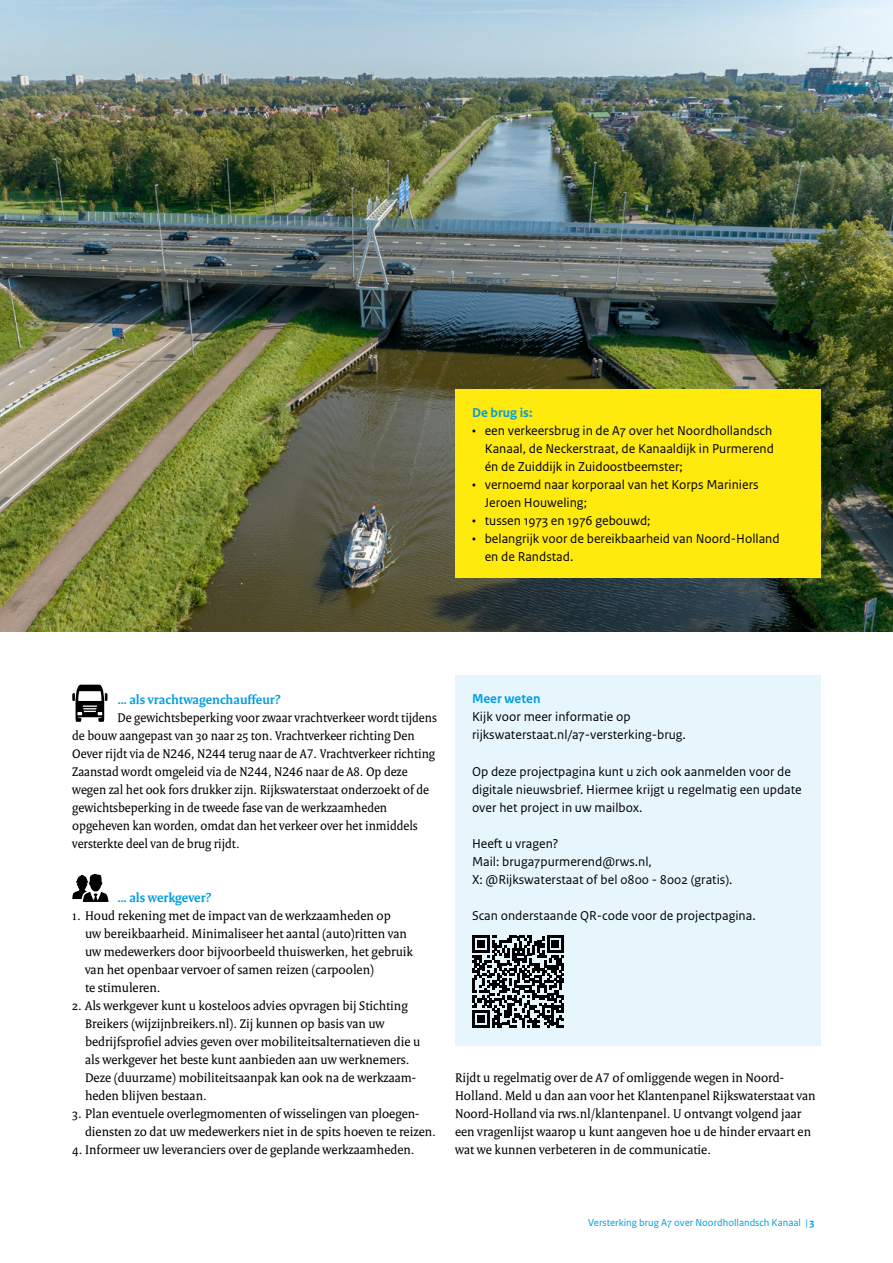
<style>
.page{position:relative;width:893px;height:1263px;background:#fff}
.page>*{position:absolute;margin:0;border:0;box-sizing:border-box;transform-origin:0 0}
._10_RO_Broodtekst{font:13.5px/18px "Rijksoverheid Serif";color:#000}
._11_RO_Opsomming{font:13.5px/18px "Rijksoverheid Serif";color:#000}
._24_RO_Kader_Broodtekst__sans{font:13.5px/18px "Rijksoverheid Sans Text";color:#000}
._26_RO_Kader_Opsomming_Wit_Bullet{font:13.5px/18px "Rijksoverheid Sans Text";color:#000}
._06_RO_Subalineakop{font:700 13.5px "Rijksoverheid Serif";color:#009ede}
._23_RO_Kader_Subkop_blauw{font:700 13.5px "Rijksoverheid Sans Text";color:#009ede}
.t1{font:10.5px "Rijksoverheid Sans Text";color:#009ede}
.s1{font-weight:700}
</style>
<div class="page">
<svg style="left:72px;top:685px;width:35px;height:37px"></svg>
<svg style="left:72px;top:874px;width:37px;height:28px"></svg>
<div style="left:455px;top:675px;width:366px;height:371px;background:#e7f6fd"></div>
<svg style="left:472px;top:935px;width:92px;height:93px"></svg>
<img style="left:0;top:0;width:893px;height:632px">
<div style="left:455px;top:389px;width:366px;height:189px;background:#ffea0e"></div>
<h5 class="_23_RO_Kader_Subkop_blauw" style="left:472px;top:405px;width:62px">De brug is:</h5>
<p class="_26_RO_Kader_Opsomming_Wit_Bullet" style="left:485px;top:422px;width:291px;text-indent:-13px">• een verkeersbrug in de A7 over het Noordhollandsch<br>Kanaal, de Neckerstraat, de Kanaaldijk in Purmerend én de Zuiddijk in Zuidoostbeemster;</p>
<p class="_26_RO_Kader_Opsomming_Wit_Bullet" style="left:485px;top:476px;width:275px;text-indent:-13px">• vernoemd naar korporaal van het Korps Mariniers<br>Jeroen Houweling;</p>
<p class="_26_RO_Kader_Opsomming_Wit_Bullet" style="left:472px;top:512px;width:180px">• tussen 1973 en 1976 gebouwd;</p>
<p class="_26_RO_Kader_Opsomming_Wit_Bullet" style="left:485px;top:530px;width:296px;text-indent:-13px">• belangrijk voor de bereikbaarheid van Noord-Holland en de Randstad.</p>
<p class="_06_RO_Subalineakop" style="left:117px;top:691px;width:165px">… als vrachtwagenchauffeur?</p>
<p class="_10_RO_Broodtekst" style="left:72px;top:708px;width:366px;text-indent:45px">De gewichtsbeperking voor zwaar vrachtverkeer wordt tijdens de bouw aangepast van 30 naar 25 ton. Vrachtverkeer richting Den Oever rijdt via de N246, N244 terug naar de A7. Vrachtverkeer richting Zaanstad wordt omgeleid via de N244, N246 naar de A8. Op deze wegen zal het ook fors drukker zijn. Rijkswaterstaat onderzoekt of de gewichtsbeperking in de tweede fase van de werkzaamheden opgeheven kan worden, omdat dan het verkeer over het inmiddels versterkte deel van de brug rijdt.</p>
<p class="_06_RO_Subalineakop" style="left:117px;top:889px;width:96px">… als werkgever?</p>
<p class="_11_RO_Opsomming" style="left:85px;top:906px;width:329px;text-indent:-13px">1. Houd rekening met de impact van de werkzaamheden op<br>uw bereikbaarheid. Minimaliseer het aantal (auto)ritten van uw medewerkers door bijvoorbeeld thuiswerken, het gebruik van het openbaar vervoer of samen reizen (carpoolen)<br>te stimuleren.</p>
<p class="_11_RO_Opsomming" style="left:85px;top:996px;width:337px;text-indent:-13px">2. Als werkgever kunt u kosteloos advies opvragen bij Stichting Breikers (wijzijnbreikers.nl). Zij kunnen op basis van uw bedrijfsprofiel advies geven over mobiliteitsalternatieven die u als werkgever het beste kunt aanbieden aan uw werknemers.<br>Deze (duurzame) mobiliteitsaanpak kan ook na de werkzaam&shy;heden blijven bestaan.</p>
<p class="_11_RO_Opsomming" style="left:85px;top:1104px;width:352px;text-indent:-13px">3. Plan eventuele overlegmomenten of wisselingen van ploegen&shy;diensten zo dat uw medewerkers niet in de spits hoeven te reizen.</p>
<p class="_11_RO_Opsomming" style="left:72px;top:1140px;width:344px">4. Informeer uw leveranciers over de geplande werkzaamheden.</p>
<h5 class="_23_RO_Kader_Subkop_blauw" style="left:472px;top:691px;width:70px">Meer weten</h5>
<p class="_24_RO_Kader_Broodtekst__sans" style="left:472px;top:708px;width:215px">Kijk voor meer informatie op rijkswaterstaat.nl/a7-versterking-brug.</p>
<p class="_24_RO_Kader_Broodtekst__sans" style="left:472px;top:762px;width:331px">Op deze projectpagina kunt u zich ook aanmelden voor de digitale nieuwsbrief. Hiermee krijgt u regelmatig een update over het project in uw mailbox.</p>
<p class="_24_RO_Kader_Broodtekst__sans" style="left:472px;top:834px;width:262px">Heeft u vragen?<br>Mail: bruga7purmerend@rws.nl,<br>X: @Rijkswaterstaat of bel 0800 - 8002 (gratis).</p>
<p class="_24_RO_Kader_Broodtekst__sans" style="left:472px;top:906px;width:285px">Scan onderstaande QR-code voor de projectpagina.</p>
<p class="_10_RO_Broodtekst" style="left:455px;top:1068px;width:362px">Rijdt u regelmatig over de A7 of omliggende wegen in Noord-Holland. Meld u dan aan voor het Klantenpanel Rijkswaterstaat van Noord-Holland via rws.nl/klantenpanel. U ontvangt volgend jaar een vragenlijst waarop u kunt aangeven hoe u de hinder ervaart en wat we kunnen verbeteren in de communicatie.</p>
<p class="t1" style="left:588px;top:1216px;width:228px">Versterking brug A7 over Noordhollandsch Kanaal | <span class="s1">3</span></p>
</div>
